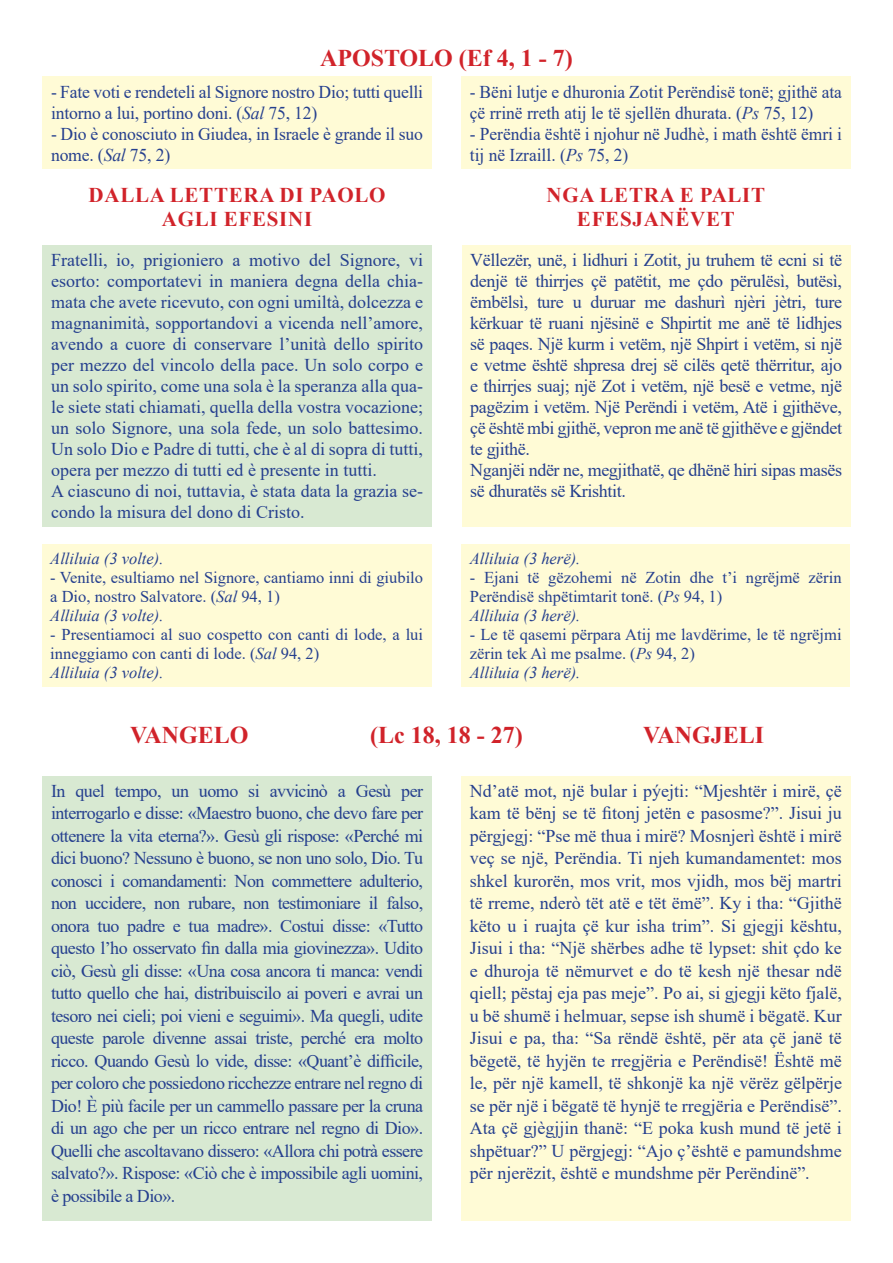
<style>
.page{position:relative;width:893px;height:1263px;background:#fff}
.page>*{position:absolute;margin:0;border:0;box-sizing:border-box;transform-origin:0 0}
.t1{font:700 24px "Times New Roman";color:#d1232a}
.t2{font:700 21px/24.2px "Times New Roman";letter-spacing:.035em;color:#d1232a;text-align:center}
.t3{font:18px/22.5px "Times New Roman";color:#253f8e}
.t4{font:18px/21px "Times New Roman";letter-spacing:-.02em;color:#253f8e}
.t5{font:16.5px/19px "Times New Roman";color:#253f8e}
.t6{font:italic 16.5px "Times New Roman";color:#253f8e}
.s1{font-style:italic}
</style>
<div class="page">
<div style="left:42px;top:544px;width:390px;height:142px;background:#fffbd6"></div>
<div style="left:461px;top:544px;width:389px;height:142px;background:#fffbd6"></div>
<div style="left:43px;top:245px;width:389px;height:281px;background:#d8e9d2"></div>
<div style="left:462px;top:245px;width:388px;height:281px;background:#fffbd6"></div>
<div style="left:43px;top:776px;width:389px;height:444px;background:#d8e9d2"></div>
<div style="left:461px;top:776px;width:389px;height:444px;background:#fffbd6"></div>
<div style="left:461px;top:77px;width:389px;height:92px;background:#fffbd6"></div>
<div style="left:43px;top:77px;width:389px;height:92px;background:#fffbd6"></div>
<h1 class="t1" style="left:320px;top:41px;width:254px">APOSTOLO (Ef 4, 1 - 7)</h1>
<p class="t3" style="left:51px;top:81px;width:374px;line-height:21px">- Fate voti e rendeteli al Signore nostro Dio; tutti quelli intorno a lui, portino doni. (<span class="s1">Sal</span> 75, 12)</p>
<p class="t3" style="left:51px;top:123px;width:374px;line-height:21px">- Dio è conosciuto in Giudea, in Israele è grande il suo nome. (<span class="s1">Sal</span> 75, 2)</p>
<p class="t3" style="left:470px;top:81px;width:374px;line-height:21px">- Bёni lutje e dhuronia Zotit Perёndisё tonё; gjithё ata çё rrinё rreth atij le tё sjellёn dhurata. (<span class="s1">Ps</span> 75, 12)</p>
<p class="t3" style="left:470px;top:123px;width:374px;line-height:21px">- Perёndia ёshtё i njohur nё Judhè, i math ёshtё ёmri i tij nё Izraill. (<span class="s1">Ps</span> 75, 2)</p>
<p class="t2" style="left:547px;top:182px;width:220px">NGA LETRA E PALIT<br>EFESJANЁVET</p>
<p class="t2" style="left:89px;top:182px;width:299px">DALLA LETTERA DI PAOLO<br>AGLI EFESINI</p>
<p class="t3" style="left:51px;top:249px;width:374px;line-height:21px">Fratelli, io, prigioniero a motivo del Signore, vi esorto: comportatevi in maniera degna della chia&shy;mata che avete ricevuto, con ogni umiltà, dolcezza e magnanimità, sopportandovi a vicenda nell’amore, avendo a cuore di conservare l’unità dello spirito per mezzo del vincolo della pace. Un solo corpo e un solo spirito, come una sola è la speranza alla qua&shy;le siete stati chiamati, quella della vostra vocazione; un solo Signore, una sola fede, un solo battesimo.<br>Un solo Dio e Padre di tutti, che è al di sopra di tutti, opera per mezzo di tutti ed è presente in tutti.<br>A ciascuno di noi, tuttavia, è stata data la grazia se&shy;condo la misura del dono di Cristo.</p>
<p class="t4" style="left:470px;top:249px;width:373px">Vёllezёr, unё, i lidhuri i Zotit, ju truhem tё ecni si tё denjё tё thirrjes çë patëtit, me çdo pёrulёsì, butёsì, ёmbёlsì, ture u duruar me dashurì njèri jètri, ture kërkuar tё ruani njёsinё e Shpirtit me anë të lidhjes së paqes. Njё kurm i vetëm, njё Shpirt i vetëm, si një e vetme është shpresa drej së cilës qetë thërritur, ajo e thirrjes suaj; njё Zot i vetëm, njё besё e vetme, njё pagёzim i vetëm. Njё Perёndi i vetëm, Atë i gjithёve, çё ёshtё mbi gjithё, vepron me anë të gjithëve e gjëndet te gjithё.<br>Nganjёi ndёr ne, megjithatë, qe dhënë hiri sipas masёs sё dhuratёs sё Krishtit.</p>
<p class="t6" style="left:50px;top:547px;width:115px">Alliluia (3 volte).</p>
<p class="t5" style="left:50px;top:567px;width:374px">- Venite, esultiamo nel Signore, cantiamo inni di giubilo a Dio, nostro Salvatore. (<span class="s1">Sal</span> 94, 1)<br><span class="s1">Alliluia (3 volte).</span></p>
<p class="t5" style="left:50px;top:624px;width:374px">- Presentiamoci al suo cospetto con canti di lode, a lui inneggiamo con canti di lode. (<span class="s1">Sal</span> 94, 2)<br><span class="s1">Alliluia (3 volte).</span></p>
<p class="t6" style="left:470px;top:547px;width:112px">Alliluia (3 herё).</p>
<p class="t5" style="left:470px;top:567px;width:373px">- Ejani tё gёzohemi nё Zotin dhe t’i ngrёjmë zёrin<br>Perёndisё shpёtimtarit tonё. (<span class="s1">Ps</span> 94, 1)<br><span class="s1">Alliluia (3 herё).</span></p>
<p class="t5" style="left:470px;top:624px;width:373px">- Le të qasemi pёrpara Atij me lavdёrime, le tё ngrёjmi zёrin tek Aì me psalme. (<span class="s1">Ps</span> 94, 2)<br><span class="s1">Alliluia (3 herё).</span></p>
<h1 class="t1" style="left:130px;top:717px;width:120px">VANGELO</h1>
<h1 class="t1" style="left:370px;top:717px;width:154px">(Lc 18, 18 - 27)</h1>
<h1 class="t1" style="left:643px;top:717px;width:122px">VANGJELI</h1>
<p class="t3" style="left:51px;top:779px;width:374px;text-align:justify">In quel tempo, un uomo si avvicinò a Gesù per interrogarlo e disse: «Maestro buono, che devo fare per ottenere la vita eterna?». Gesù gli rispose: «Perché mi dici buono? Nessuno è buono, se non uno solo, Dio. Tu conosci i comandamenti: Non commettere adulterio, non uccidere, non rubare, non testimoniare il falso, onora tuo padre e tua madre». Costui disse: «Tutto questo l’ho osservato fin dalla mia giovinezza». Udito ciò, Gesù gli disse: «Una cosa ancora ti manca: vendi tutto quello che hai, distribuiscilo ai poveri e avrai un tesoro nei cieli; poi vieni e seguimi». Ma quegli, udite queste parole divenne assai triste, perché era molto ricco. Quando Gesù lo vide, disse: «Quant’è difficile, per coloro che possiedono ricchezze entrare nel regno di Dio! È più facile per un cammello passare per la cruna di un ago che per un ricco entrare nel regno di Dio».<br>Quelli che ascoltavano dissero: «Allora chi potrà essere salvato?». Rispose: «Ciò che è impossibile agli uomini, è possibile a Dio».</p>
<p class="t3" style="left:470px;top:779px;width:374px;text-align:justify">Nd’atë mot, një bular i pýejti: “Mjeshtër i mirë, çë kam të bënj se të fitonj jetën e pasosme?”. Jisui ju përgjegj: “Pse më thua i mirë? Mosnjerì është i mirë veç se një, Perëndia. Ti njeh kumandamentet: mos shkel kurorën, mos vrit, mos vjidh, mos bëj martri të rreme, nderò tët atë e tët ëmë”. Ky i tha: “Gjithë këto u i ruajta çë kur isha trim”. Si gjegji kështu, Jisui i tha: “Një shërbes adhe të lypset: shit çdo ke e dhuroja të nëmurvet e do të kesh një thesar ndë qiell; pëstaj eja pas meje”. Po ai, si gjegji këto fjalë, u bë shumë i helmuar, sepse ish shumë i bëgatë. Kur Jisui e pa, tha: “Sa rëndë është, për ata çë janë të bëgetë, të hyjën te rregjëria e Perëndisë! Është më le, për një kamell, të shkonjë ka një vërëz gëlpërje se për një i bëgatë të hynjë te rregjëria e Perëndisë”.<br>Ata çë gjègjjin thanë: “E poka kush mund të jetë i shpëtuar?” U përgjegj: “Ajo ç’është e pamundshme për njerëzit, është e mundshme për Perëndinë”.</p>
</div>
